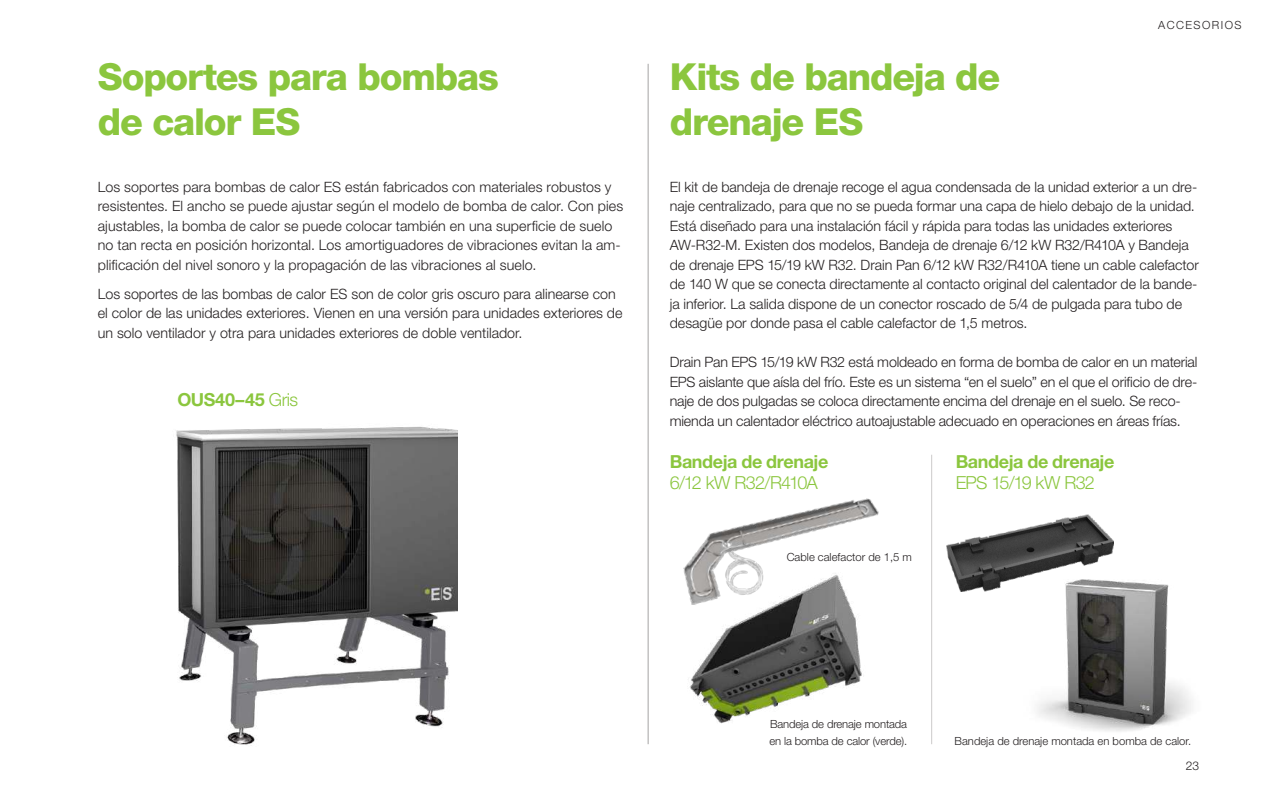
<style>
.page{position:relative;width:1263px;height:808px;background:#fff}
.page>*{position:absolute;margin:0;border:0;box-sizing:border-box;transform-origin:0 0}
.t1{font:800 37.35px/44.1px "Helvetica Neue LT Std";letter-spacing:-.03em;color:#8bc63e}
.t2{font:700 18px "Helvetica Neue LT Std";letter-spacing:-.025em;color:#8bc63e}
.t3{font:300 18px "Helvetica Neue LT Std";letter-spacing:-.05em;color:#8bc63e}
.t4{font:300 14.25px/19.5px "Helvetica Neue LT Std";color:#231f20}
.t5{font:300 12px "Helvetica Neue LT Std";color:#231f20}
.t6{font:300 11.25px/16.5px "Helvetica Neue LT Std";color:#231f20}
.t7{font:300 11.25px "Helvetica Neue LT Std";letter-spacing:.13em;color:#231f20}
.s1{font-weight:300}
</style>
<div class="page">
<img style="left:176px;top:426px;width:281px;height:320px">
<hr style="left:648px;top:64px;width:1px;height:680px;background:#a4a3a3">
<hr style="left:931px;top:455px;width:1px;height:289px;background:#cccaca">
<img style="left:690px;top:624px;width:172px;height:100px">
<img style="left:683px;top:498px;width:196px;height:126px">
<img style="left:946px;top:514px;width:167px;height:77px">
<img style="left:1024px;top:579px;width:167px;height:153px">
<h1 class="t1" style="left:98px;top:55px;width:403px">Soportes para bombas de calor ES</h1>
<h1 class="t1" style="left:670px;top:55px;width:332px">Kits de bandeja de drenaje ES</h1>
<p class="t7" style="left:1158px;top:18px;width:85px">ACCESORIOS</p>
<p class="t4" style="left:98px;top:176px;width:527px">Los soportes para bombas de calor ES están fabricados con materiales robustos y resistentes. El ancho se puede ajustar según el modelo de bomba de calor. Con pies ajustables, la bomba de calor se puede colocar también en una superficie de suelo no tan recta en posición horizontal. Los amortiguadores de vibraciones evitan la am&shy;plificación del nivel sonoro y la propagación de las vibraciones al suelo.</p>
<p class="t4" style="left:98px;top:284px;width:526px">Los soportes de las bombas de calor ES son de color gris oscuro para alinearse con el color de las unidades exteriores. Vienen en una versión para unidades exteriores de un solo ventilador y otra para unidades exteriores de doble ventilador.</p>
<p class="t2" style="left:177px;top:388px;width:122px">OUS40–45 <span class="s1">Gris</span></p>
<p class="t4" style="left:670px;top:176px;width:531px">El kit de bandeja de drenaje recoge el agua condensada de la unidad exterior a un dre&shy;naje centralizado, para que no se pueda formar una capa de hielo debajo de la unidad.<br>Está diseñado para una instalación fácil y rápida para todas las unidades exteriores AW-R32-M. Existen dos modelos, Bandeja de drenaje 6/12 kW R32/R410A y Bandeja de drenaje EPS 15/19 kW R32. Drain Pan 6/12 kW R32/R410A tiene un cable calefactor de 140 W que se conecta directamente al contacto original del calentador de la bande&shy;ja inferior. La salida dispone de un conector roscado de 5/4 de pulgada para tubo de desagüe por donde pasa el cable calefactor de 1,5 metros.</p>
<p class="t4" style="left:670px;top:352px;width:529px">Drain Pan EPS 15/19 kW R32 está moldeado en forma de bomba de calor en un material EPS aislante que aísla del frío. Este es un sistema “en el suelo” en el que el orificio de dre&shy;naje de dos pulgadas se coloca directamente encima del drenaje en el suelo. Se reco&shy;mienda un calentador eléctrico autoajustable adecuado en operaciones en áreas frías.</p>
<p class="t2" style="left:670px;top:450px;width:160px">Bandeja de drenaje</p>
<p class="t3" style="left:670px;top:472px;width:150px">6/12 kW R32/R410A</p>
<p class="t6" style="left:787px;top:548px;width:127px">Cable calefactor de 1,5 m</p>
<p class="t2" style="left:956px;top:450px;width:160px">Bandeja de drenaje</p>
<p class="t3" style="left:956px;top:472px;width:141px">EPS 15/19 kW R32</p>
<p class="t6" style="left:769px;top:716px;width:139px">Bandeja de drenaje montada en la bomba de calor (verde).</p>
<p class="t6" style="left:954px;top:732px;width:238px">Bandeja de drenaje montada en bomba de calor.</p>
<p class="t5" style="left:1186px;top:758px;width:15px">23</p>
</div>
